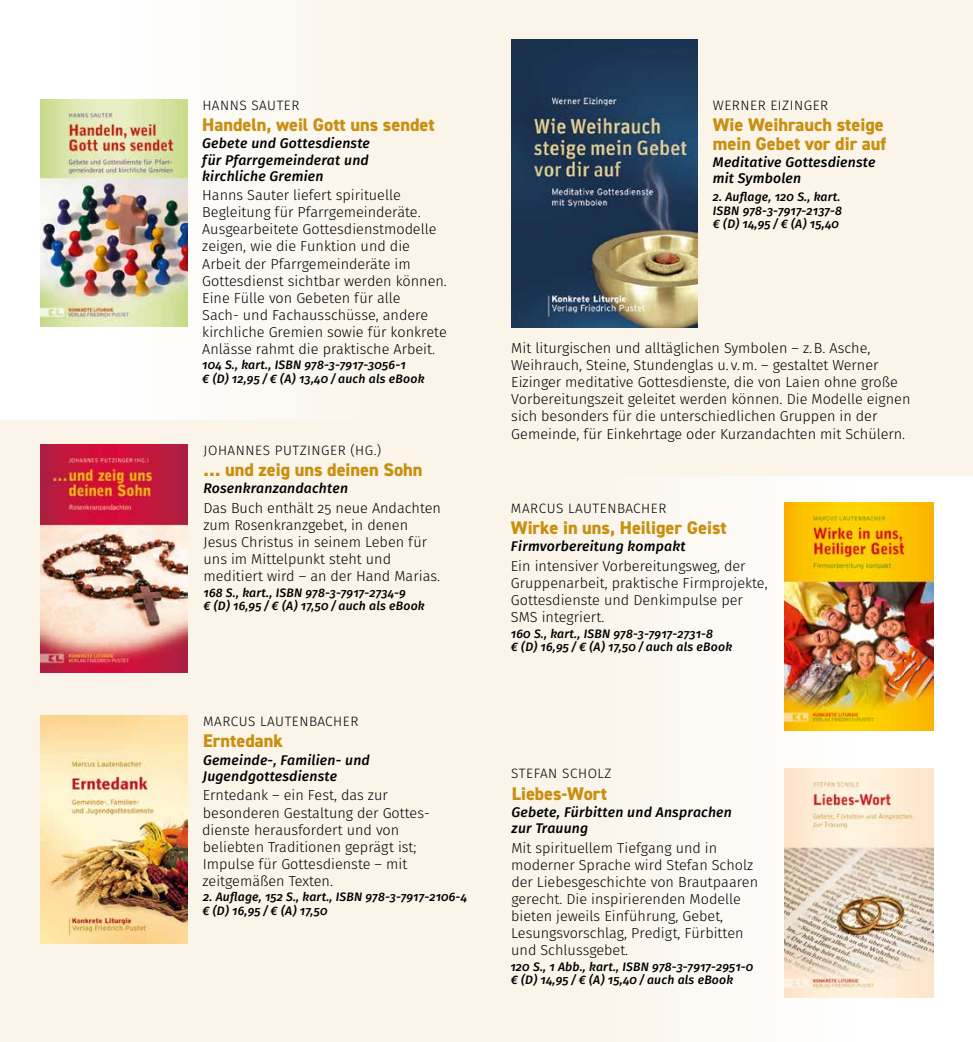
<style>
.page{position:relative;width:973px;height:1042px;background:#fff}
.page>*{position:absolute;margin:0;border:0;box-sizing:border-box;transform-origin:0 0}
.t1{font:800 18.38px/18.9px "DIN2014";color:#c89011}
.t2{font:300 14.35px/17.2px "Fira Sans";color:#000}
.t3{font:italic 500 14px/16.1px "Fira Sans";letter-spacing:.015em;color:#000}
.t4{font:300 13.65px "Fira Sans";letter-spacing:.04em;color:#000}
.t5{font:italic 500 12.25px/13.1px "Fira Sans";letter-spacing:.015em;color:#000}
</style>
<div class="page">
<div style="left:0;top:0;width:972px;height:1042px;background:#faf4e9"></div>
<div style="left:0;top:0;width:486px;height:419px;background:linear-gradient(to right,#fff,#f9f3e7)"></div>
<div style="left:486px;top:476px;width:486px;height:566px;background:linear-gradient(to right,#f9f3e7,#fff)"></div>
<img style="left:40px;top:99px;width:148px;height:228px">
<img style="left:40px;top:445px;width:148px;height:227px">
<img style="left:40px;top:715px;width:148px;height:228px">
<img style="left:511px;top:40px;width:186px;height:287px">
<img style="left:784px;top:502px;width:148px;height:229px">
<img style="left:784px;top:768px;width:148px;height:229px">
<p class="t4" style="left:202px;top:95px;width:98px">HANNS SAUTER</p>
<p class="t1" style="left:202px;top:115px;width:234px">Handeln, weil Gott uns sendet</p>
<p class="t3" style="left:202px;top:135px;width:169px;text-align:justify">Gebete und Gottesdienste für Pfarrgemeinderat und kirchliche Gremien</p>
<p class="t2" style="left:202px;top:187px;width:246px">Hanns Sauter liefert spirituelle Begleitung für Pfarrgemeinderäte.<br>Ausgearbeitete Gottesdienstmodelle zeigen, wie die Funktion und die Arbeit der Pfarrgemeinderäte im Gottesdienst sichtbar werden können.<br>Eine Fülle von Gebeten für alle<br>Sach- und Fachausschüsse, andere kirchliche Gremien sowie für konkrete Anlässe rahmt die praktische Arbeit.</p>
<p class="t5" style="left:202px;top:359px;width:224px">104 S., kart., ISBN 978-3-7917-3056-1<br>€ (D) 12,95 / € (A) 13,40 / auch als eBook</p>
<p class="t4" style="left:203px;top:440px;width:179px">JOHANNES PUTZINGER (HG.)</p>
<p class="t1" style="left:203px;top:460px;width:220px">… und zeig uns deinen Sohn</p>
<p class="t3" style="left:203px;top:480px;width:146px">Rosenkranzandachten</p>
<p class="t2" style="left:203px;top:499px;width:239px">Das Buch enthält 25 neue Andachten zum Rosenkranzgebet, in denen<br>Jesus Christus in seinem Leben für uns im Mittelpunkt steht und meditiert wird – an der Hand Marias.</p>
<p class="t5" style="left:203px;top:586px;width:223px">168 S., kart., ISBN 978-3-7917-2734-9<br>€ (D) 16,95 / € (A) 17,50 / auch als eBook</p>
<p class="t4" style="left:203px;top:711px;width:157px">MARCUS LAUTENBACHER</p>
<p class="t1" style="left:203px;top:731px;width:81px">Erntedank</p>
<p class="t3" style="left:203px;top:752px;width:168px">Gemeinde-, Familien- und<br>Jugendgottesdienste</p>
<p class="t2" style="left:202px;top:787px;width:227px">Erntedank – ein Fest, das zur besonderen Gestaltung der Gottes&shy;dienste herausfordert und von beliebten Traditionen geprägt ist;<br>Impulse für Gottesdienste – mit zeitgemäßen Texten.</p>
<p class="t5" style="left:202px;top:890px;width:266px">2. Auflage, 152 S., kart., ISBN 978-3-7917-2106-4 € (D) 16,95 / € (A) 17,50</p>
<p class="t4" style="left:712px;top:95px;width:117px">WERNER EIZINGER</p>
<p class="t1" style="left:712px;top:115px;width:175px">Wie Weihrauch steige mein Gebet vor dir auf</p>
<p class="t3" style="left:712px;top:154px;width:164px">Meditative Gottesdienste mit Symbolen</p>
<p class="t5" style="left:712px;top:191px;width:131px">2. Auflage, 120 S., kart.<br>ISBN 978-3-7917-2137-8 € (D) 14,95 / € (A) 15,40</p>
<p class="t2" style="left:511px;top:340px;width:400px">Mit liturgischen und alltäglichen Symbolen – z.B. Asche, Weihrauch, Steine, Stundenglas u. v.m. – gestaltet Werner Eizinger meditative Gottesdienste, die von Laien ohne große Vorbereitungszeit geleitet werden können. Die Modelle eignen sich besonders für die unterschiedlichen Gruppen in der Gemeinde, für Einkehrtage oder Kurzandachten mit Schülern.</p>
<p class="t4" style="left:511px;top:498px;width:157px">MARCUS LAUTENBACHER</p>
<p class="t1" style="left:511px;top:518px;width:217px">Wirke in uns, Heiliger Geist</p>
<p class="t3" style="left:511px;top:538px;width:176px">Firmvorbereitung kompakt</p>
<p class="t2" style="left:511px;top:557px;width:258px">Ein intensiver Vorbereitungsweg, der Gruppenarbeit, praktische Firmprojekte, Gottesdienste und Denkimpulse per SMS integriert.</p>
<p class="t5" style="left:511px;top:627px;width:223px">160 S., kart., ISBN 978-3-7917-2731-8<br>€ (D) 16,95 / € (A) 17,50 / auch als eBook</p>
<p class="t4" style="left:511px;top:764px;width:102px">STEFAN SCHOLZ</p>
<p class="t1" style="left:511px;top:784px;width:97px">Liebes-Wort</p>
<p class="t3" style="left:511px;top:804px;width:222px">Gebete, Fürbitten und Ansprachen zur Trauung</p>
<p class="t2" style="left:511px;top:839px;width:248px">Mit spirituellem Tiefgang und in moderner Sprache wird Stefan Scholz der Liebesgeschichte von Brautpaaren gerecht. Die inspirierenden Modelle bieten jeweils Einführung, Gebet, Lesungsvorschlag, Predigt, Fürbitten und Schlussgebet.</p>
<p class="t5" style="left:510px;top:960px;width:244px">120 S., 1 Abb., kart., ISBN 978-3-7917-2951-0 € (D) 14,95 / € (A) 15,40 / auch als eBook</p>
</div>
